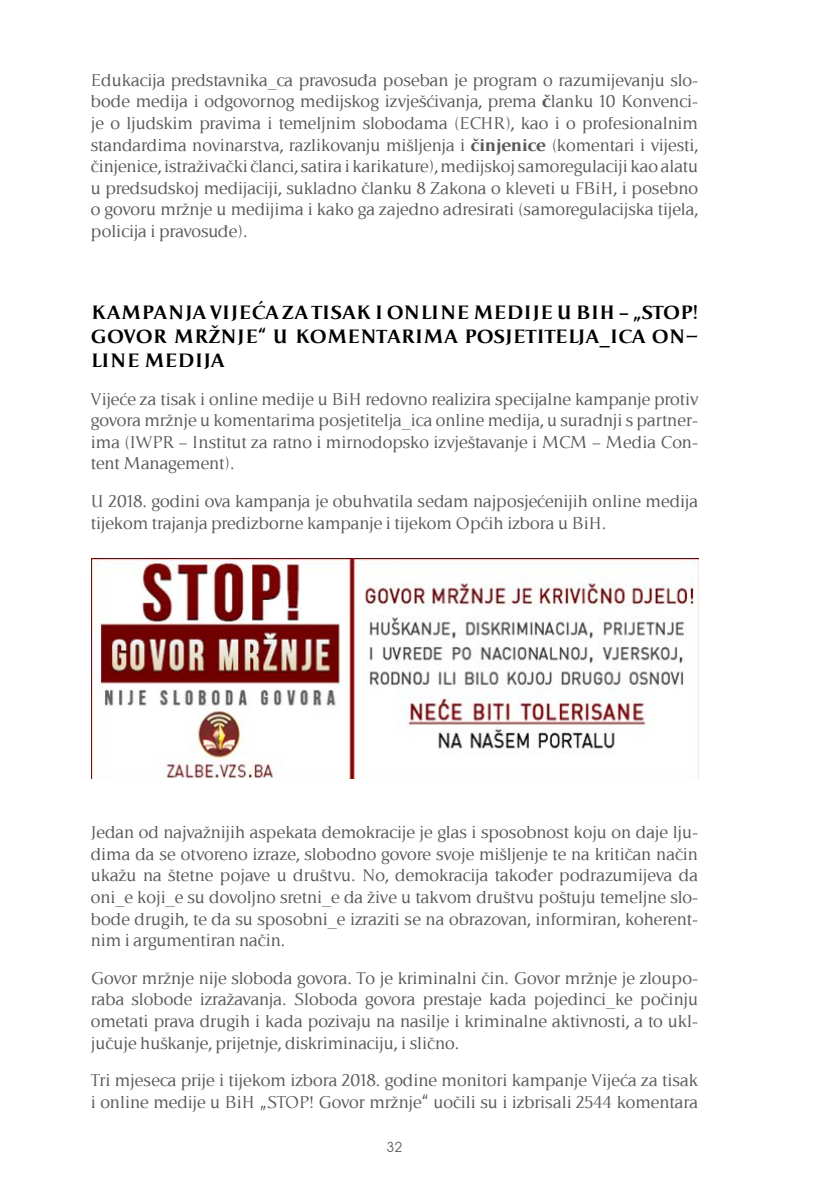
<style>
.page{position:relative;width:840px;height:1191px;background:#fff}
.page>*{position:absolute;margin:0;border:0;box-sizing:border-box;transform-origin:0 0}
.t1{font:700 20px/24px "Libersina";letter-spacing:-.02em;color:#000;text-align:justify}
.t2{font:18px/21.6px "Libersina";color:#58595b;text-align:justify}
.t3{font:14px "Avant Garde IT Cby BT";color:#58595b}
.s1{font-weight:700}
</style>
<div class="page">
<img style="left:91px;top:558px;width:606px;height:221px">
<p class="t2" style="left:91px;top:70px;width:608px">Edukacija predstavnika_ca pravosuđa poseban je program o razumijevanju slo&shy;bode medija i odgovornog medijskog izvješćivanja, prema <span class="s1">č</span>lanku 10 Konvenci&shy;je o ljudskim pravima i temeljnim slobodama (ECHR), kao i o profesionalnim standardima novinarstva, razlikovanju mišljenja i <span class="s1">činjenice</span> (komentari i vijesti, činjenice, istraživački članci, satira i karikature), medijskoj samoregulaciji kao alatu u predsudskoj medijaciji, sukladno članku 8 Zakona o kleveti u FBiH, i posebno o govoru mržnje u medijima i kako ga zajedno adresirati (samoregulacijska tijela, policija i pravosuđe).</p>
<p class="t1" style="left:91px;top:300px;width:608px">KAMPANJA VIJEĆA ZA TISAK I ONLINE MEDIJE U BIH – „STOP!<br>GOVOR MRŽNJE“ U KOMENTARIMA POSJETITELJA_ICA ON-LINE MEDIJA</p>
<p class="t2" style="left:91px;top:388px;width:608px">Vijeće za tisak i online medije u BiH redovno realizira specijalne kampanje protiv govora mržnje u komentarima posjetitelja_ica online medija, u suradnji s partner&shy;ima (IWPR – Institut za ratno i mirnodopsko izvještavanje i MCM – Media Con&shy;tent Management).</p>
<p class="t2" style="left:91px;top:491px;width:608px">U 2018. godini ova kampanja je obuhvatila sedam najposjećenijih online medija tijekom trajanja predizborne kampanje i tijekom Općih izbora u BiH.</p>
<p class="t2" style="left:91px;top:822px;width:608px">Jedan od najvažnijih aspekata demokracije je glas i sposobnost koju on daje lju&shy;dima da se otvoreno izraze, slobodno govore svoje mišljenje te na kritičan način ukažu na štetne pojave u društvu. No, demokracija također podrazumijeva da oni_e koji_e su dovoljno sretni_e da žive u takvom društvu poštuju temeljne slo&shy;bode drugih, te da su sposobni_e izraziti se na obrazovan, informiran, koherent&shy;nim i argumentiran način.</p>
<p class="t2" style="left:91px;top:967px;width:608px">Govor mržnje nije sloboda govora. To je kriminalni čin. Govor mržnje je zloupo&shy;raba slobode izražavanja. Sloboda govora prestaje kada pojedinci_ke počinju ometati prava drugih i kada pozivaju na nasilje i kriminalne aktivnosti, a to ukl&shy;jučuje huškanje, prijetnje, diskriminaciju, i slično.</p>
<p class="t2" style="left:91px;top:1070px;width:608px">Tri mjeseca prije i tijekom izbora 2018. godine monitori kampanje Vijeća za tisak i online medije u BiH „STOP! Govor mržnje“ uočili su i izbrisali 2544 komentara</p>
<p class="t3" style="left:386px;top:1139px;width:17px">32</p>
</div>
